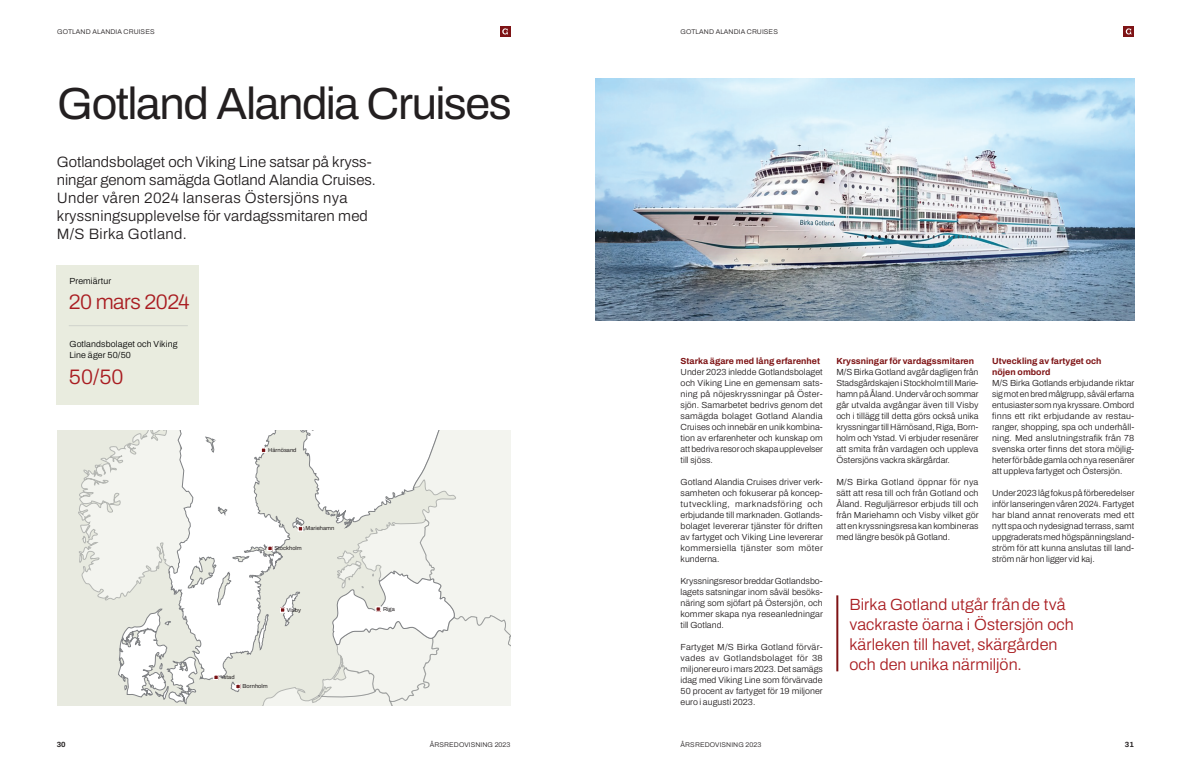
<style>
.page{position:relative;width:1191px;height:780px;background:#fff}
.page>*{position:absolute;margin:0;border:0;box-sizing:border-box;transform-origin:0 0}
.t1{font:45px "Archivo";letter-spacing:-.03em;color:#231f20}
.Highlight_siffror{font:300 21px "Archivo";letter-spacing:-.02em;color:#a91d21}
.Ingress{font:300 16.2px/20px "Archivo";letter-spacing:.005em;color:#a91d21}
.Ingress-2{font:300 15px/18px "Archivo";letter-spacing:.005em;color:#231f20}
.Brödtext_2023{font:300 8.8px/11px "Archivo";letter-spacing:.005em;color:#231f20;text-align:justify}
.Underrubrik_brödtext_8_8pt{font:700 8.8px/11px "Archivo";letter-spacing:.005em;color:#7e1315}
.Brödtext{font:300 8.8px/11px "Archivo";letter-spacing:.015em;color:#000}
.t2{font:700 7.5px "Archivo";color:#231f20}
.Paginering{font:300 6.8px "Archivo";letter-spacing:.015em;color:#231f20}
.t3{font:5.7px "Archivo";color:#231f20}
</style>
<div class="page">
<div style="left:57px;top:265px;width:142px;height:139px;background:#e9ecdf"></div>
<div style="left:57px;top:430px;width:453px;height:275px;background:#e8eae0"></div>
<svg style="left:78px;top:446px;width:40px;height:154px"></svg>
<svg style="left:118px;top:430px;width:392px;height:275px"></svg>
<hr style="left:69px;top:325px;width:119px;height:1px;background:#b7bab9">
<hr style="left:836px;top:595px;width:2px;height:76px;background:#7e1315">
<img style="left:595px;top:78px;width:539px;height:242px">
<div style="left:500px;top:26px;width:10px;height:11px;background:#7e1315"></div>
<svg style="left:502px;top:28px;width:6px;height:7px"></svg>
<svg style="left:1123px;top:26px;width:10px;height:11px"></svg>
<svg style="left:1124px;top:27px;width:7px;height:8px"></svg>
<p class="Paginering" style="left:57px;top:27px;width:99px">GOTLAND ALANDIA CRUISES</p>
<h1 class="t1" style="left:57px;top:69px;width:456px">Gotland Alandia Cruises</h1>
<p class="Ingress-2" style="left:57px;top:153px;width:321px">Gotlandsbolaget och Viking Line satsar på kryss&shy;ningar genom samägda Gotland Alandia Cruises.<br>Under våren 2024 lanseras Östersjöns nya kryssningsupplevelse för vardagssmitaren med M/S Birka Gotland.</p>
<p class="Brödtext" style="left:69px;top:275px;width:43px">Premiärtur</p>
<p class="Highlight_siffror" style="left:69px;top:286px;width:122px">20 mars 2024</p>
<p class="Brödtext" style="left:69px;top:338px;width:110px">Gotlandsbolaget och Viking<br>Line äger 50/50</p>
<p class="Highlight_siffror" style="left:69px;top:361px;width:56px">50/50</p>
<p class="t3" style="left:268px;top:446px;width:30px">Härnösand</p>
<p class="t3" style="left:305px;top:524px;width:30px">Mariehamn</p>
<p class="t3" style="left:274px;top:544px;width:29px">Stockholm</p>
<p class="t3" style="left:287px;top:606px;width:16px">Visby</p>
<p class="t3" style="left:220px;top:672px;width:16px">Ystad</p>
<p class="t3" style="left:243px;top:682px;width:27px">Bornholm</p>
<p class="t3" style="left:383px;top:605px;width:13px">Riga</p>
<p class="Paginering" style="left:680px;top:27px;width:99px">GOTLAND ALANDIA CRUISES</p>
<p class="Underrubrik_brödtext_8_8pt" style="left:680px;top:355px;width:141px">Starka ägare med lång erfarenhet</p>
<p class="Brödtext_2023" style="left:680px;top:366px;width:144px">Under 2023 inledde Gotlandsbolaget och Viking Line en gemensam sats&shy;ning på nöjeskryssningar på Öster&shy;sjön. Samarbetet bedrivs genom det samägda bolaget Gotland Alandia Cruises och innebär en unik kombina&shy;tion av erfarenheter och kunskap om att bedriva resor och skapa upplevelser till sjöss.</p>
<p class="Brödtext_2023" style="left:680px;top:476px;width:144px">Gotland Alandia Cruises driver verk&shy;samheten och fokuserar på koncep&shy;tutveckling, marknadsföring och erbjudande till marknaden. Gotlands&shy;bolaget levererar tjänster för driften av fartyget och Viking Line levererar kommersiella tjänster som möter kunderna.</p>
<p class="Brödtext_2023" style="left:680px;top:575px;width:144px">Kryssningsresor breddar Gotlandsbo&shy;lagets satsningar inom såväl besöks&shy;näring som sjöfart på Östersjön, och kommer skapa nya reseanledningar till Gotland.</p>
<p class="Brödtext_2023" style="left:680px;top:641px;width:144px">Fartyget M/S Birka Gotland förvär&shy;vades av Gotlandsbolaget för 38 miljoner euro i mars 2023. Det samägs idag med Viking Line som förvärvade 50 procent av fartyget för 19 miljoner euro i augusti 2023.</p>
<p class="Underrubrik_brödtext_8_8pt" style="left:836px;top:355px;width:139px">Kryssningar för vardagssmitaren</p>
<p class="Brödtext_2023" style="left:836px;top:366px;width:144px">M/S Birka Gotland avgår dagligen från Stadsgårdskajen i Stockholm till Marie&shy;hamn på Åland. Under vår och sommar går utvalda avgångar även till Visby och i tillägg till detta görs också unika kryssningar till Härnösand, Riga, Born&shy;holm och Ystad. Vi erbjuder resenärer att smita från vardagen och uppleva Östersjöns vackra skärgårdar.</p>
<p class="Brödtext_2023" style="left:836px;top:476px;width:144px">M/S Birka Gotland öppnar för nya sätt att resa till och från Gotland och Åland. Reguljärresor erbjuds till och från Mariehamn och Visby vilket gör att en kryssningsresa kan kombineras med längre besök på Gotland.</p>
<p class="Underrubrik_brödtext_8_8pt" style="left:992px;top:355px;width:111px">Utveckling av fartyget och nöjen ombord</p>
<p class="Brödtext_2023" style="left:992px;top:377px;width:144px">M/S Birka Gotlands erbjudande riktar sig mot en bred målgrupp, såväl erfarna entusiaster som nya kryssare. Ombord finns ett rikt erbjudande av restau&shy;ranger, shopping, spa och underhåll&shy;ning. Med anslutningstrafik från 78 svenska orter finns det stora möjlig&shy;heter för både gamla och nya resenärer att uppleva fartyget och Östersjön.</p>
<p class="Brödtext_2023" style="left:992px;top:487px;width:144px">Under 2023 låg fokus på förberedelser inför lanseringen våren 2024. Fartyget har bland annat renoverats med ett nytt spa och nydesignad terrass, samt uppgraderats med högspänningsland&shy;ström för att kunna anslutas till land&shy;ström när hon ligger vid kaj.</p>
<p class="Ingress" style="left:849px;top:594px;width:226px">Birka Gotland utgår från de två vackraste öarna i Östersjön och kärleken till havet, skärgården och den unika närmiljön.</p>
<p class="t2" style="left:57px;top:738px;width:11px">30</p>
<p class="Paginering" style="left:430px;top:739px;width:82px">ÅRSREDOVISNING 2023</p>
<p class="Paginering" style="left:680px;top:739px;width:82px">ÅRSREDOVISNING 2023</p>
<p class="t2" style="left:1124px;top:738px;width:11px">31</p>
</div>
